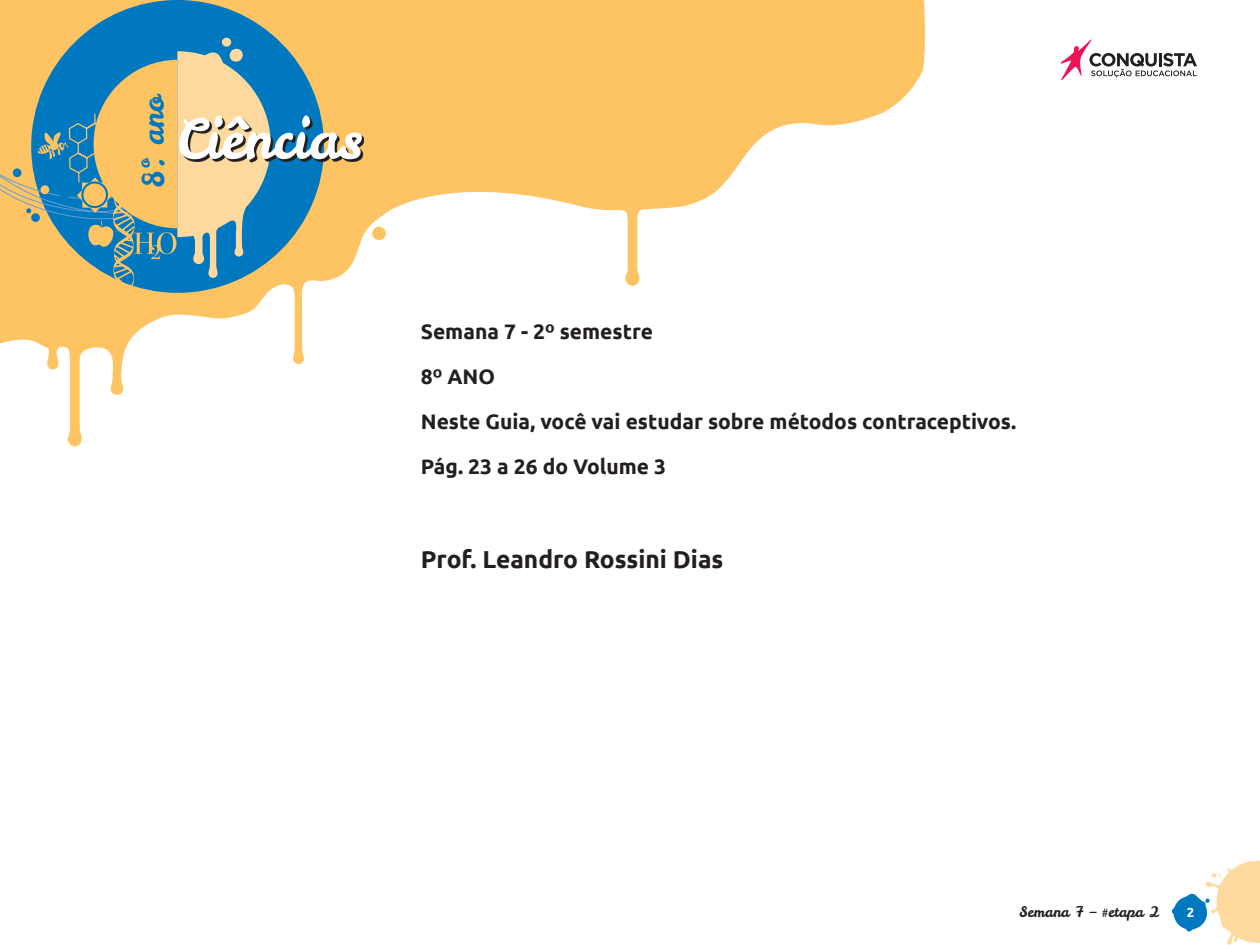
<style>
.page{position:relative;width:1260px;height:945px;background:#fff}
.page>*{position:absolute;margin:0;border:0;box-sizing:border-box;transform-origin:0 0}
.t1{font:54.25px "Leckerli One";color:#fff}
.t2{font:29.4px "Leckerli One";color:#0078c0}
._04_Peso_4{font:700 24.5px "Ubuntu";color:#231f20}
._05_Peso_5{font:700 21px "Ubuntu";color:#231f20}
.t3{font:14.35px "Leckerli One";color:#231f20}
.t4{font:700 13.12px "Ubuntu";color:#fff}
</style>
<div class="page">
<svg style="left:0;top:0;width:925px;height:447px"></svg>
<div style="left:31px;top:0;width:293px;height:293px;background:#0078c0;border-radius:50%"></div>
<svg style="left:1172px;top:861px;width:88px;height:84px"></svg>
<svg style="left:1061px;top:39px;width:136px;height:41px"></svg>
<svg style="left:0;top:37px;width:271px;height:255px"></svg>
<svg style="left:182px;top:118px;width:182px;height:44px"></svg>
<h2 class="t2" style="left:133px;top:188px;width:95px;rotate:-90deg">8º. ano</h2>
<h1 class="t1" style="left:176px;top:103px;width:188px">Ciências</h1>
<p class="_05_Peso_5" style="left:421px;top:319px;width:234px">Semana 7 - 2º semestre</p>
<p class="_05_Peso_5" style="left:421px;top:364px;width:76px">8º ANO</p>
<p class="_05_Peso_5" style="left:421px;top:409px;width:597px">Neste Guia, você vai estudar sobre métodos contraceptivos.</p>
<p class="_05_Peso_5" style="left:421px;top:454px;width:247px">Pág. 23 a 26 do Volume 3</p>
<p class="_04_Peso_4" style="left:421px;top:545px;width:304px">Prof. Leandro Rossini Dias</p>
<p class="t3" style="left:1020px;top:903px;width:141px">Semana 7 – #etapa 2</p>
<p class="t4" style="left:1187px;top:905px;width:9px">2</p>
</div>
